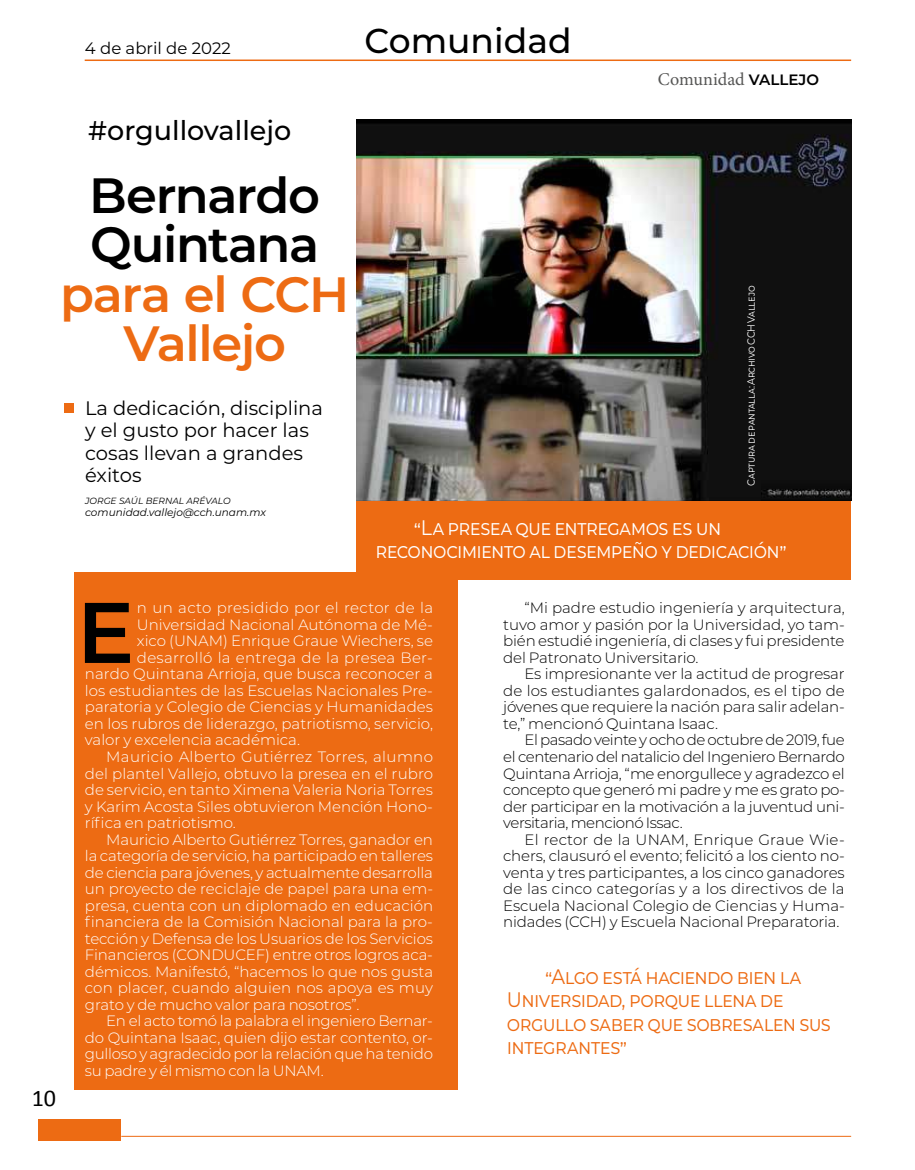
<style>
.page{position:relative;width:915px;height:1170px;background:#fff}
.page>*{position:absolute;margin:0;border:0;box-sizing:border-box;transform-origin:0 0}
.t1{font:600 85.65px "Montserrat";color:#000}
.t2{font:600 49.5px/49.5px "Montserrat";letter-spacing:-.025em;color:#000}
.t3{font:600 49.5px/49.5px "Montserrat";color:#ed6b13;text-align:center}
.t4{font:500 34.5px "Montserrat";color:#000}
.t5{font:500 27px "Montserrat";color:#000}
.t6{font:24px "Calibri";color:#000}
.t7{font:21px/23.2px "Montserrat";letter-spacing:-.03em;color:#ed6b13;scale:.91 1}
.t8{font:21px/23.2px "Montserrat";letter-spacing:-.03em;color:#fff;scale:.91 1}
.t9{font:19.5px/22.5px "Montserrat";color:#000}
.t10{font:18px "Minion Pro";color:#575756}
.t11{font:16.5px "Montserrat";color:#000}
.t12{font:300 15px "Montserrat";color:#fff}
.t13{font:300 15px/16.5px "Montserrat";letter-spacing:-.01em;color:#000;text-align:justify}
.t14{font:300 15px "Montserrat";letter-spacing:-.02em;color:#fff}
.t15{font:300 15px "Montserrat";letter-spacing:.02em;color:#fff}
.t16{font:300 15px "Montserrat";letter-spacing:.025em;color:#fff}
.t17{font:10.5px "Montserrat";letter-spacing:-.02em;color:#fff;scale:.91 1}
.t18{font:italic 10.5px "Montserrat";color:#000}
.t19{font:italic 9px "Montserrat";color:#000}
.s1{font-family:"Montserrat";font-weight:600;font-size:15px;color:#000}
</style>
<div class="page">
<hr style="left:121px;top:1135px;width:729px;height:1px;background:#ed6b13">
<div style="left:38px;top:1119px;width:82px;height:21px;background:#ed6b13"></div>
<hr style="left:85px;top:59px;width:765px;height:2px;background:#ed6b13">
<div style="left:74px;top:572px;width:383px;height:518px;background:#ed6b13"></div>
<div style="left:65px;top:403px;width:9px;height:9px;background:#ed6b13"></div>
<img style="left:356px;top:119px;width:494px;height:382px">
<div style="left:356px;top:501px;width:495px;height:78px;background:#ed6b13"></div>
<p class="t11" style="left:85px;top:36px;width:147px">4 de abril de 2022</p>
<h3 class="t5" style="left:88px;top:111px;width:204px">#orgullovallejo</h3>
<h2 class="t2" style="left:89px;top:168px;width:232px">Bernardo<br>Quintana</h2>
<h2 class="t3" style="left:60px;top:267px;width:291px">para el CCH<br>Vallejo</h2>
<h3 class="t9" style="left:85px;top:395px;width:239px">La dedicación, disciplina y el gusto por hacer las cosas llevan a grandes éxitos</h3>
<p class="t19" style="left:85px;top:495px;width:147px">JORGE SAÚL BERNAL ARÉVALO</p>
<p class="t18" style="left:85px;top:505px;width:182px">comunidad.vallejo@cch.unam.mx</p>
<h3 class="t4" style="left:364px;top:16px;width:208px">Comunidad</h3>
<p class="t10" style="left:657px;top:67px;width:163px">Comunidad <span class="s1">VALLEJO</span></p>
<p class="t17" style="left:743px;top:485px;width:221px;rotate:-90deg">Captura de pantalla: Archivo CCH Vallejo</p>
<h3 class="t8" style="left:375px;top:514px;width:453px;text-indent:38px">“La presea que entregamos es un reconocimiento al desempeño y dedicación”</h3>
<h3 class="t6" style="left:32px;top:1083px;width:26px">10</h3>
<h1 class="t1" style="left:77px;top:571px;width:59px">E</h1>
<p class="t15" style="left:137px;top:598px;width:297px">n un acto presidido por el rector de la</p>
<p class="t12" style="left:137px;top:614px;width:297px">Universidad Nacional Autónoma de Mé-</p>
<p class="t12" style="left:137px;top:631px;width:297px">xico (UNAM) Enrique Graue Wiechers, se</p>
<p class="t15" style="left:137px;top:647px;width:297px">desarrolló la entrega de la presea Ber-</p>
<p class="t12" style="left:85px;top:664px;width:349px">nardo Quintana Arrioja, que busca reconocer a</p>
<p class="t12" style="left:85px;top:680px;width:349px">los estudiantes de las Escuelas Nacionales Pre-</p>
<p class="t12" style="left:85px;top:697px;width:349px">paratoria y Colegio de Ciencias y Humanidades</p>
<p class="t12" style="left:85px;top:713px;width:349px">en los rubros de liderazgo, patriotismo, servicio,</p>
<p class="t12" style="left:85px;top:730px;width:216px">valor y excelencia académica.</p>
<p class="t16" style="left:106px;top:746px;width:328px">Mauricio Alberto Gutiérrez Torres, alumno</p>
<p class="t12" style="left:85px;top:763px;width:349px">del plantel Vallejo, obtuvo la presea en el rubro</p>
<p class="t12" style="left:85px;top:779px;width:349px">de servicio, en tanto Ximena Valeria Noria Torres</p>
<p class="t12" style="left:85px;top:796px;width:349px">y Karim Acosta Siles obtuvieron Mención Hono-</p>
<p class="t12" style="left:85px;top:812px;width:152px">rífica en patriotismo.</p>
<p class="t12" style="left:106px;top:829px;width:328px">Mauricio Alberto Gutiérrez Torres, ganador en</p>
<p class="t12" style="left:85px;top:845px;width:349px">la categoría de servicio, ha participado en talleres</p>
<p class="t12" style="left:85px;top:862px;width:349px">de ciencia para jóvenes, y actualmente desarrolla</p>
<p class="t12" style="left:85px;top:878px;width:349px">un proyecto de reciclaje de papel para una em-</p>
<p class="t12" style="left:85px;top:895px;width:349px">presa, cuenta con un diplomado en educación</p>
<p class="t12" style="left:85px;top:911px;width:349px">financiera de la Comisión Nacional para la pro-</p>
<p class="t12" style="left:85px;top:928px;width:349px">tección y Defensa de los Usuarios de los Servicios</p>
<p class="t12" style="left:85px;top:944px;width:349px">Financieros (CONDUCEF) entre otros logros aca-</p>
<p class="t12" style="left:85px;top:961px;width:349px">démicos. Manifestó, “hacemos lo que nos gusta</p>
<p class="t12" style="left:85px;top:977px;width:349px">con placer, cuando alguien nos apoya es muy</p>
<p class="t12" style="left:85px;top:994px;width:276px">grato y de mucho valor para nosotros”.</p>
<p class="t14" style="left:106px;top:1010px;width:328px">En el acto tomó la palabra el ingeniero Bernar-</p>
<p class="t12" style="left:85px;top:1027px;width:349px">do Quintana Isaac, quien dijo estar contento, or-</p>
<p class="t14" style="left:85px;top:1043px;width:349px">gulloso y agradecido por la relación que ha tenido</p>
<p class="t14" style="left:85px;top:1060px;width:240px">su padre y él mismo con la UNAM.</p>
<p class="t13" style="left:503px;top:599px;width:343px;text-indent:21px">“Mi padre estudio ingeniería y arquitectura, tuvo amor y pasión por la Universidad, yo tam&shy;bién estudié ingeniería, di clases y fui presidente del Patronato Universitario.</p>
<p class="t13" style="left:503px;top:665px;width:343px;text-indent:21px">Es impresionante ver la actitud de progresar de los estudiantes galardonados, es el tipo de jóvenes que requiere la nación para salir adelan&shy;te,” mencionó Quintana Isaac.</p>
<p class="t13" style="left:503px;top:731px;width:343px;text-indent:21px">El pasado veinte y ocho de octubre de 2019, fue el centenario del natalicio del Ingeniero Bernardo Quintana Arrioja, “me enorgullece y agradezco el concepto que generó mi padre y me es grato po&shy;der participar en la motivación a la juventud uni&shy;versitaria, mencionó Issac.</p>
<p class="t13" style="left:503px;top:830px;width:343px;text-indent:21px">El rector de la UNAM, Enrique Graue Wie&shy;chers, clausuró el evento; felicitó a los ciento no&shy;venta y tres participantes, a los cinco ganadores de las cinco categorías y a los directivos de la Escuela Nacional Colegio de Ciencias y Huma&shy;nidades (CCH) y Escuela Nacional Preparatoria.</p>
<h3 class="t7" style="left:507px;top:964px;width:357px;text-indent:38px">“Algo está haciendo bien la<br>Universidad, porque llena de orgullo saber que sobresalen sus integrantes”</h3>
</div>
